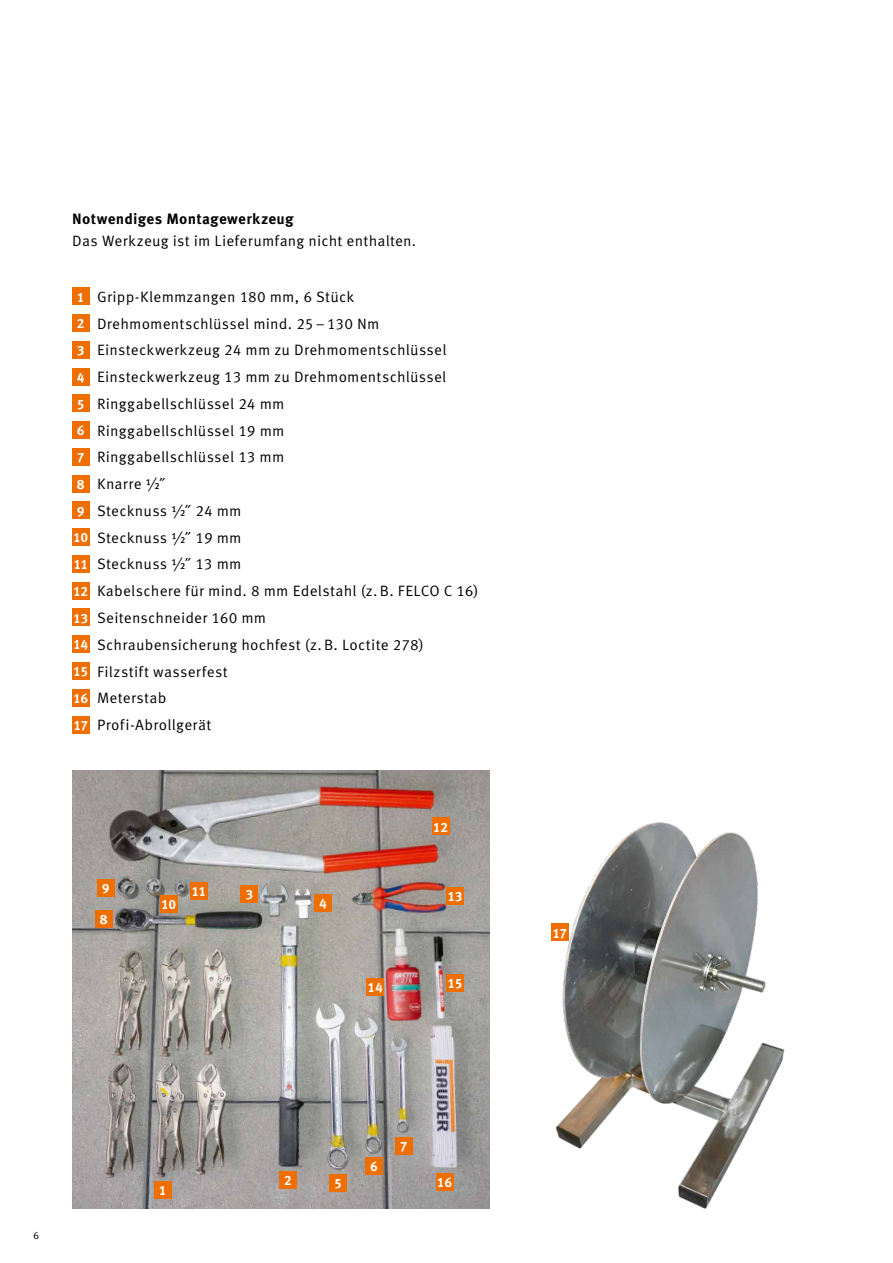
<style>
.page{position:relative;width:893px;height:1263px;background:#fff}
.page>*{position:absolute;margin:0;border:0;box-sizing:border-box;transform-origin:0 0}
.t1{font:15px/26.7px "Meta Correspondence Pro";letter-spacing:.015em;color:#000}
.t2{font:700 15px "Meta Correspondence Pro";letter-spacing:.015em;color:#000}
.t3{font:700 13.5px "Meta Correspondence Pro";letter-spacing:-.035em;color:#fff}
.t4{font:10.5px "Meta Correspondence Pro";color:#000}
.s1{font-weight:700;font-size:13.5px;color:#fff}
</style>
<div class="page">
<div style="left:72px;top:288px;width:17px;height:17px;background:#ef6e00"></div>
<div style="left:72px;top:315px;width:17px;height:17px;background:#ef6e00"></div>
<div style="left:72px;top:341px;width:17px;height:17px;background:#ef6e00"></div>
<div style="left:72px;top:368px;width:17px;height:17px;background:#ef6e00"></div>
<div style="left:72px;top:395px;width:17px;height:17px;background:#ef6e00"></div>
<div style="left:72px;top:422px;width:17px;height:17px;background:#ef6e00"></div>
<div style="left:72px;top:448px;width:17px;height:17px;background:#ef6e00"></div>
<div style="left:72px;top:475px;width:17px;height:17px;background:#ef6e00"></div>
<div style="left:72px;top:502px;width:17px;height:17px;background:#ef6e00"></div>
<div style="left:72px;top:529px;width:17px;height:17px;background:#ef6e00"></div>
<div style="left:72px;top:555px;width:17px;height:17px;background:#ef6e00"></div>
<div style="left:72px;top:582px;width:17px;height:17px;background:#ef6e00"></div>
<div style="left:72px;top:609px;width:17px;height:17px;background:#ef6e00"></div>
<div style="left:72px;top:636px;width:17px;height:17px;background:#ef6e00"></div>
<div style="left:72px;top:662px;width:17px;height:17px;background:#ef6e00"></div>
<div style="left:72px;top:689px;width:17px;height:17px;background:#ef6e00"></div>
<div style="left:72px;top:716px;width:17px;height:17px;background:#ef6e00"></div>
<img style="left:551px;top:822px;width:234px;height:387px">
<img style="left:72px;top:770px;width:417px;height:438px">
<div style="left:367px;top:978px;width:17px;height:17px;background:#ef6e00"></div>
<div style="left:447px;top:887px;width:17px;height:17px;background:#ef6e00"></div>
<div style="left:190px;top:882px;width:17px;height:17px;background:#ef6e00"></div>
<div style="left:160px;top:896px;width:17px;height:17px;background:#ef6e00"></div>
<div style="left:315px;top:894px;width:17px;height:17px;background:#ef6e00"></div>
<div style="left:432px;top:818px;width:17px;height:17px;background:#ef6e00"></div>
<div style="left:95px;top:910px;width:17px;height:17px;background:#ef6e00"></div>
<div style="left:436px;top:1173px;width:17px;height:17px;background:#ef6e00"></div>
<div style="left:395px;top:1137px;width:17px;height:17px;background:#ef6e00"></div>
<div style="left:366px;top:1157px;width:17px;height:17px;background:#ef6e00"></div>
<div style="left:330px;top:1174px;width:17px;height:17px;background:#ef6e00"></div>
<div style="left:241px;top:886px;width:17px;height:17px;background:#ef6e00"></div>
<div style="left:280px;top:1171px;width:17px;height:17px;background:#ef6e00"></div>
<div style="left:447px;top:975px;width:17px;height:17px;background:#ef6e00"></div>
<div style="left:154px;top:1182px;width:17px;height:17px;background:#ef6e00"></div>
<div style="left:551px;top:924px;width:17px;height:17px;background:#ef6e00"></div>
<div style="left:97px;top:880px;width:17px;height:17px;background:#ef6e00"></div>
<p class="t2" style="left:72px;top:207px;width:223px">Notwendiges Montagewerkzeug</p>
<p class="t1" style="left:72px;top:227px;width:346px">Das Werkzeug ist im Lieferumfang nicht enthalten.</p>
<p class="t1" style="left:73px;top:282px;width:407px"><span class="s1">1</span> Gripp-Klemmzangen 180 mm, 6 Stück<br><span class="s1">2</span> Drehmomentschlüssel mind. 25–130 Nm<br><span class="s1">3</span> Einsteckwerkzeug 24 mm zu Drehmomentschlüssel<br><span class="s1">4</span> Einsteckwerkzeug 13 mm zu Drehmomentschlüssel<br><span class="s1">5</span> Ringgabellschlüssel 24 mm<br><span class="s1">6</span> Ringgabellschlüssel 19 mm<br><span class="s1">7</span> Ringgabellschlüssel 13 mm<br><span class="s1">8</span> Knarre ½˝<br><span class="s1">9</span> Stecknuss ½˝ 24 mm<br><span class="s1">10</span> Stecknuss ½˝ 19 mm<br><span class="s1">11</span> Stecknuss ½˝ 13 mm<br><span class="s1">12</span> Kabelschere für mind. 8 mm Edelstahl (z.B. FELCO C 16)<br><span class="s1">13</span> Seitenschneider 160 mm<br><span class="s1">14</span> Schraubensicherung hochfest (z.B. Loctite 278)<br><span class="s1">15</span> Filzstift wasserfest<br><span class="s1">16</span> Meterstab<br><span class="s1">17</span> Profi-Abrollgerät</p>
<p class="t3" style="left:102px;top:878px;width:9px">9</p>
<p class="t3" style="left:100px;top:909px;width:9px">8</p>
<p class="t3" style="left:192px;top:881px;width:16px">11</p>
<p class="t3" style="left:245px;top:884px;width:9px">3</p>
<p class="t3" style="left:161px;top:894px;width:17px">10</p>
<p class="t3" style="left:319px;top:892px;width:9px">4</p>
<p class="t3" style="left:368px;top:977px;width:17px">14</p>
<p class="t3" style="left:433px;top:816px;width:17px">12</p>
<p class="t3" style="left:447px;top:885px;width:17px">13</p>
<p class="t3" style="left:447px;top:973px;width:17px">15</p>
<p class="t4" style="left:33px;top:1228px;width:8px">6</p>
<p class="t3" style="left:159px;top:1180px;width:9px">1</p>
<p class="t3" style="left:284px;top:1170px;width:9px">2</p>
<p class="t3" style="left:334px;top:1172px;width:9px">5</p>
<p class="t3" style="left:370px;top:1155px;width:9px">6</p>
<p class="t3" style="left:400px;top:1135px;width:9px">7</p>
<p class="t3" style="left:437px;top:1171px;width:17px">16</p>
<p class="t3" style="left:552px;top:922px;width:16px">17</p>
</div>
